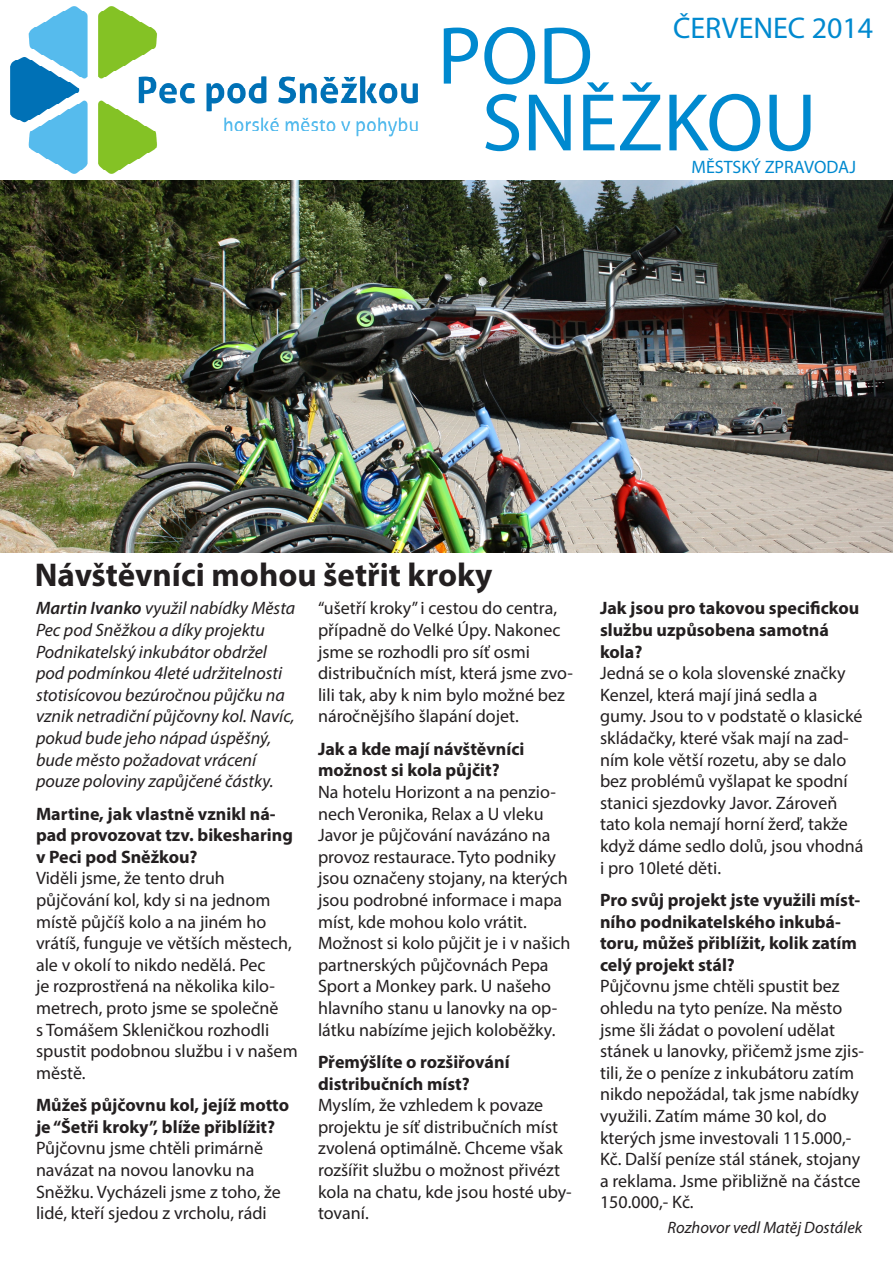
<style>
.page{position:relative;width:893px;height:1263px;background:#fff}
.page>*{position:absolute;margin:0;border:0;box-sizing:border-box;transform-origin:0 0}
.t1{font:82.5px "Myriad Pro";color:#0089cf}
.t2{font:700 33px "Myriad Pro";color:#231f20}
.t3{font:30px "Myriad Pro";color:#0089cf}
.t4{font:18px/21.6px "Myriad Pro";color:#231f20}
.t5{font:700 18px/21.6px "Myriad Pro";color:#231f20}
.t6{font:italic 18px/21.6px "Myriad Pro";color:#231f20}
.t7{font:18px "Myriad Pro";color:#0089cf}
.t8{font:italic 16.5px "Myriad Pro";color:#231f20}
.s1{font-weight:600}
</style>
<div class="page">
<img style="left:11px;top:6px;width:407px;height:167px">
<svg style="left:766px;top:552px;width:119px;height:1px"></svg>
<img style="left:0;top:181px;width:893px;height:371px">
<p class="t3" style="left:673px;top:10px;width:202px">ČERVENEC 2014</p>
<p class="t1" style="left:437px;top:5px;width:157px">POD</p>
<p class="t1" style="left:482px;top:72px;width:336px">SNĚŽKOU</p>
<p class="t7" style="left:692px;top:155px;width:166px">MĚSTSKÝ ZPRAVODAJ</p>
<p class="t2" style="left:35px;top:553px;width:459px">Návštěvníci mohou šetřit kroky</p>
<p class="t6" style="left:36px;top:597px;width:261px"><span class="s1">Martin Ivanko</span> využil nabídky Města Pec pod Sněžkou a díky projektu Podnikatelský inkubátor obdržel pod podmínkou 4leté udržitelnosti stotisícovou bezúročnou půjčku na vznik netradiční půjčovny kol. Navíc, pokud bude jeho nápad úspěšný, bude město požadovat vrácení pouze poloviny zapůjčené částky.</p>
<p class="t5" style="left:36px;top:802px;width:258px">Martine, jak vlastně vznikl ná&shy;pad provozovat tzv. bikesharing v Peci pod Sněžkou?</p>
<p class="t4" style="left:36px;top:867px;width:263px">Viděli jsme, že tento druh půjčování kol, kdy si na jednom místě půjčíš kolo a na jiném ho vrátíš, funguje ve větších městech, ale v okolí to nikdo nedělá. Pec<br>je rozprostřená na několika kilo&shy;metrech, proto jsme se společně<br>s Tomášem Skleničkou rozhodli spustit podobnou službu i v našem městě.</p>
<p class="t5" style="left:36px;top:1094px;width:255px">Můžeš půjčovnu kol, jejíž motto je “Šetři kroky”, blíže přiblížit?</p>
<p class="t4" style="left:36px;top:1137px;width:246px">Půjčovnu jsme chtěli primárně navázat na novou lanovku na<br>Sněžku. Vycházeli jsme z toho, že lidé, kteří sjedou z vrcholu, rádi</p>
<p class="t4" style="left:318px;top:597px;width:256px">“ušetří kroky” i cestou do centra, případně do Velké Úpy. Nakonec jsme se rozhodli pro síť osmi distribučních míst, která jsme zvo&shy;lili tak, aby k nim bylo možné bez náročnějšího šlapání dojet.</p>
<p class="t5" style="left:318px;top:737px;width:208px">Jak a kde mají návštěvníci možnost si kola půjčit?</p>
<p class="t4" style="left:318px;top:781px;width:254px">Na hotelu Horizont a na penzio&shy;nech Veronika, Relax a U vleku<br>Javor je půjčování navázáno na provoz restaurace. Tyto podniky jsou označeny stojany, na kterých jsou podrobné informace i mapa míst, kde mohou kolo vrátit.<br>Možnost si kolo půjčit je i v našich partnerských půjčovnách Pepa<br>Sport a Monkey park. U našeho hlavního stanu u lanovky na op&shy;látku nabízíme jejich koloběžky.</p>
<p class="t5" style="left:318px;top:1050px;width:193px">Přemýšlíte o rozšiřování distribučních míst?</p>
<p class="t4" style="left:318px;top:1094px;width:255px">Myslím, že vzhledem k povaze projektu je síť distribučních míst zvolená optimálně. Chceme však rozšířit službu o možnost přivézt kola na chatu, kde jsou hosté uby&shy;tovaní.</p>
<p class="t5" style="left:600px;top:597px;width:261px">Jak jsou pro takovou specifickou službu uzpůsobena samotná kola?</p>
<p class="t4" style="left:600px;top:662px;width:265px">Jedná se o kola slovenské značky<br>Kenzel, která mají jiná sedla a gumy. Jsou to v podstatě o klasické skládačky, které však mají na zad&shy;ním kole větší rozetu, aby se dalo bez problémů vyšlapat ke spodní stanici sjezdovky Javor. Zároveň tato kola nemají horní žerď, takže když dáme sedlo dolů, jsou vhodná i pro 10leté děti.</p>
<p class="t5" style="left:600px;top:888px;width:262px">Pro svůj projekt jste využili míst&shy;ního podnikatelského inkubá&shy;toru, můžeš přiblížit, kolik zatím celý projekt stál?</p>
<p class="t4" style="left:600px;top:975px;width:266px">Půjčovnu jsme chtěli spustit bez ohledu na tyto peníze. Na město jsme šli žádat o povolení udělat stánek u lanovky, přičemž jsme zjis&shy;tili, že o peníze z inkubátoru zatím nikdo nepožádal, tak jsme nabídky využili. Zatím máme 30 kol, do kterých jsme investovali 115.000,-<br>Kč. Další peníze stál stánek, stojany a reklama. Jsme přibližně na částce<br>150.000,- Kč.</p>
<p class="t8" style="left:668px;top:1217px;width:196px">Rozhovor vedl Matěj Dostálek</p>
</div>
